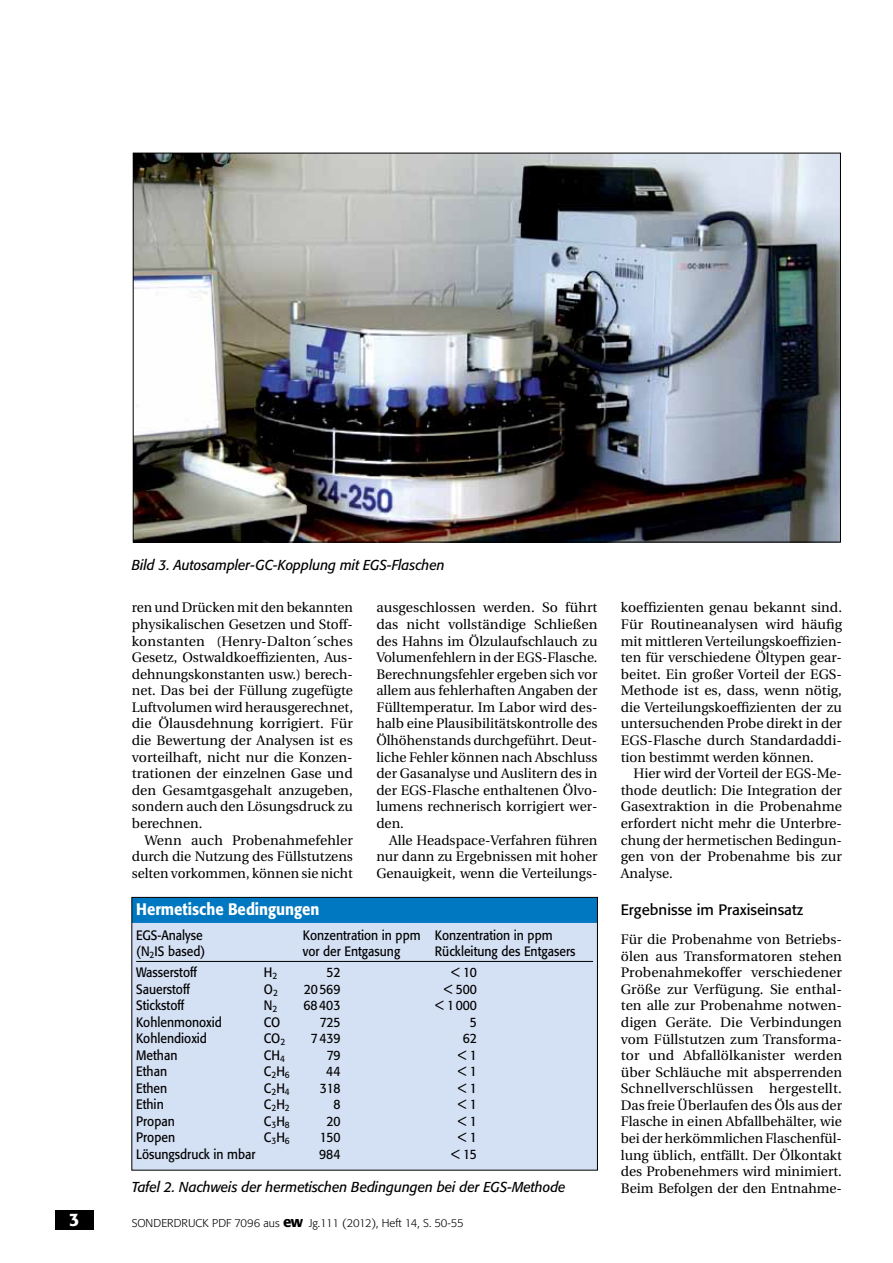
<style>
.page{position:relative;width:893px;height:1263px;background:#fff}
.page>*{position:absolute;margin:0;border:0;box-sizing:border-box;transform-origin:0 0}
.t1{font:500 18px "Formata";color:#fff}
.t2{font:500 16.5px "Formata";color:#fff;scale:.9 1}
.t3{font:15px "Formata";color:#000}
.t4{font:italic 14.25px "Formata";color:#000;scale:.95 1}
.t5{font:13.8px/16.6px "Utopia";color:#000;text-align:justify}
.t6{font:13.5px "Formata";color:#000;scale:.9 1}
.t7{font:300 11.25px "Formata";color:#000}
.s1{font-weight:500;font-size:15px}
</style>
<div class="page">
<div style="left:55px;top:1210px;width:39px;height:19px;background:#000"></div>
<div style="left:132px;top:897px;width:465px;height:273px;background:#d4e0f3"></div>
<div style="left:132px;top:897px;width:465px;height:26px;background:#0077c1"></div>
<hr style="left:136px;top:961px;width:457px;height:1px;background:#000">
<div style="left:132px;top:897px;width:466px;height:273px;border:1px solid #000"></div>
<img style="left:135px;top:155px;width:704px;height:385px">
<p class="t4" style="left:132px;top:557px;width:331px">Bild 3. Autosampler-GC-Kopplung mit EGS-Flaschen</p>
<p class="t5" style="left:132px;top:600px;width:223px">ren und Drücken mit den bekannten physikalischen Gesetzen und Stoff&shy;konstanten (Henry-Dalton´sches Gesetz, Ostwaldkoeffizienten, Aus&shy;dehnungskonstanten usw.) berech&shy;net. Das bei der Füllung zugefügte Luftvolumen wird herausgerechnet, die Ölausdehnung korrigiert. Für die Bewertung der Analysen ist es vorteilhaft, nicht nur die Konzen&shy;trationen der einzelnen Gase und den Gesamtgasgehalt anzugeben, sondern auch den Lösungsdruck zu berechnen.</p>
<p class="t5" style="left:132px;top:832px;width:223px;text-indent:13px">Wenn auch Probenahmefehler durch die Nutzung des Füllstutzens selten vorkommen, können sie nicht</p>
<p class="t5" style="left:376px;top:600px;width:223px">ausgeschlossen werden. So führt das nicht vollständige Schließen des Hahns im Ölzulaufschlauch zu Volumenfehlern in der EGS-Flasche.<br>Berechnungsfehler ergeben sich vor allem aus fehlerhaften Angaben der Fülltemperatur. Im Labor wird des&shy;halb eine Plausibilitätskontrolle des Ölhöhenstands durchgeführt. Deut&shy;liche Fehler können nach Abschluss der Gasanalyse und Auslitern des in der EGS-Flasche enthaltenen Ölvo&shy;lumens rechnerisch korrigiert wer&shy;den.</p>
<p class="t5" style="left:376px;top:832px;width:223px;text-indent:13px">Alle Headspace-Verfahren führen nur dann zu Ergebnissen mit hoher Genauigkeit, wenn die Verteilungs-</p>
<p class="t2" style="left:136px;top:899px;width:205px">Hermetische Bedingungen</p>
<p class="t6" style="left:136px;top:927px;width:75px">EGS-Analyse</p>
<p class="t6" style="left:303px;top:927px;width:279px">Konzentration in ppm Konzentration in ppm</p>
<p class="t6" style="left:136px;top:943px;width:78px">(N<sub>2</sub>IS based)</p>
<p class="t6" style="left:303px;top:943px;width:110px">vor der Entgasung</p>
<p class="t6" style="left:435px;top:943px;width:158px">Rückleitung des Entgasers</p>
<p class="t6" style="left:136px;top:964px;width:69px">Wasserstoff</p>
<p class="t6" style="left:264px;top:964px;width:16px">H<sub>2</sub></p>
<p class="t6" style="left:327px;top:964px;width:17px">52</p>
<p class="t6" style="left:452px;top:964px;width:30px">&lt; 10</p>
<p class="t6" style="left:136px;top:981px;width:61px">Sauerstoff</p>
<p class="t6" style="left:264px;top:981px;width:17px">O<sub>2</sub></p>
<p class="t6" style="left:304px;top:981px;width:42px">20569</p>
<p class="t6" style="left:444px;top:981px;width:38px">&lt; 500</p>
<p class="t6" style="left:136px;top:997px;width:55px">Stickstoff</p>
<p class="t6" style="left:264px;top:997px;width:16px">N<sub>2</sub></p>
<p class="t6" style="left:303px;top:997px;width:43px">68403</p>
<p class="t6" style="left:435px;top:997px;width:48px">&lt; 1000</p>
<p class="t6" style="left:136px;top:1014px;width:97px">Kohlenmonoxid</p>
<p class="t6" style="left:264px;top:1014px;width:20px">CO</p>
<p class="t6" style="left:320px;top:1014px;width:24px">725</p>
<p class="t6" style="left:470px;top:1014px;width:9px">5</p>
<p class="t6" style="left:136px;top:1030px;width:80px">Kohlendioxid</p>
<p class="t6" style="left:264px;top:1030px;width:25px">CO<sub>2</sub></p>
<p class="t6" style="left:311px;top:1030px;width:34px">7439</p>
<p class="t6" style="left:463px;top:1030px;width:17px">62</p>
<p class="t6" style="left:136px;top:1047px;width:47px">Methan</p>
<p class="t6" style="left:264px;top:1047px;width:25px">CH<sub>4</sub></p>
<p class="t6" style="left:327px;top:1047px;width:17px">79</p>
<p class="t6" style="left:458px;top:1047px;width:22px">&lt; 1</p>
<p class="t6" style="left:136px;top:1063px;width:36px">Ethan</p>
<p class="t6" style="left:264px;top:1063px;width:30px">C<sub>2</sub>H<sub>6</sub></p>
<p class="t6" style="left:326px;top:1063px;width:17px">44</p>
<p class="t6" style="left:458px;top:1063px;width:22px">&lt; 1</p>
<p class="t6" style="left:136px;top:1080px;width:36px">Ethen</p>
<p class="t6" style="left:264px;top:1080px;width:30px">C<sub>2</sub>H<sub>4</sub></p>
<p class="t6" style="left:320px;top:1080px;width:24px">318</p>
<p class="t6" style="left:458px;top:1080px;width:22px">&lt; 1</p>
<p class="t6" style="left:136px;top:1096px;width:32px">Ethin</p>
<p class="t6" style="left:264px;top:1096px;width:30px">C<sub>2</sub>H<sub>2</sub></p>
<p class="t6" style="left:333px;top:1096px;width:9px">8</p>
<p class="t6" style="left:458px;top:1096px;width:22px">&lt; 1</p>
<p class="t6" style="left:136px;top:1113px;width:45px">Propan</p>
<p class="t6" style="left:264px;top:1113px;width:30px">C<sub>3</sub>H<sub>8</sub></p>
<p class="t6" style="left:326px;top:1113px;width:17px">20</p>
<p class="t6" style="left:458px;top:1113px;width:22px">&lt; 1</p>
<p class="t6" style="left:136px;top:1129px;width:45px">Propen</p>
<p class="t6" style="left:264px;top:1129px;width:30px">C<sub>3</sub>H<sub>6</sub></p>
<p class="t6" style="left:320px;top:1129px;width:24px">150</p>
<p class="t6" style="left:458px;top:1129px;width:22px">&lt; 1</p>
<p class="t6" style="left:136px;top:1146px;width:134px">Lösungsdruck in mbar</p>
<p class="t6" style="left:319px;top:1146px;width:25px">984</p>
<p class="t6" style="left:452px;top:1146px;width:30px">&lt; 15</p>
<p class="t4" style="left:132px;top:1178px;width:458px">Tafel 2. Nachweis der hermetischen Bedingungen bei der EGS-Methode</p>
<h1 class="t1" style="left:69px;top:1209px;width:12px">3</h1>
<p class="t7" style="left:132px;top:1216px;width:333px">SONDERDRUCK PDF 7096 aus <span class="s1">ew</span> Jg.111 (2012), Heft 14, S. 50-55</p>
<p class="t5" style="left:621px;top:600px;width:223px;text-align:left">koeffizienten genau bekannt sind.<br>Für Routineanalysen wird häufig mit mittleren Verteilungskoeffizien&shy;ten für verschiedene Öltypen gear&shy;beitet. Ein großer Vorteil der EGS-Methode ist es, dass, wenn nötig, die Verteilungskoeffizienten der zu untersuchenden Probe direkt in der EGS-Flasche durch Standardaddi&shy;tion bestimmt werden können.</p>
<p class="t5" style="left:621px;top:765px;width:223px;text-indent:13px">Hier wird der Vorteil der EGS-Me&shy;thode deutlich: Die Integration der Gasextraktion in die Probenahme erfordert nicht mehr die Unterbre&shy;chung der hermetischen Bedingun&shy;gen von der Probenahme bis zur Analyse.</p>
<p class="t3" style="left:621px;top:901px;width:184px">Ergebnisse im Praxiseinsatz</p>
<p class="t5" style="left:621px;top:931px;width:223px;text-align:left">Für die Probenahme von Betriebs&shy;ölen aus Transformatoren stehen Probenahmekoffer verschiedener Größe zur Verfügung. Sie enthal&shy;ten alle zur Probenahme notwen&shy;digen Geräte. Die Verbindungen vom Füllstutzen zum Transforma&shy;tor und Abfallölkanister werden über Schläuche mit absperrenden Schnellverschlüssen hergestellt.<br>Das freie Überlaufen des Öls aus der Flasche in einen Abfallbehälter, wie bei der herkömmlichen Flaschenfül&shy;lung üblich, entfällt. Der Ölkontakt des Probenehmers wird minimiert.<br>Beim Befolgen der den Entnahme-</p>
</div>
